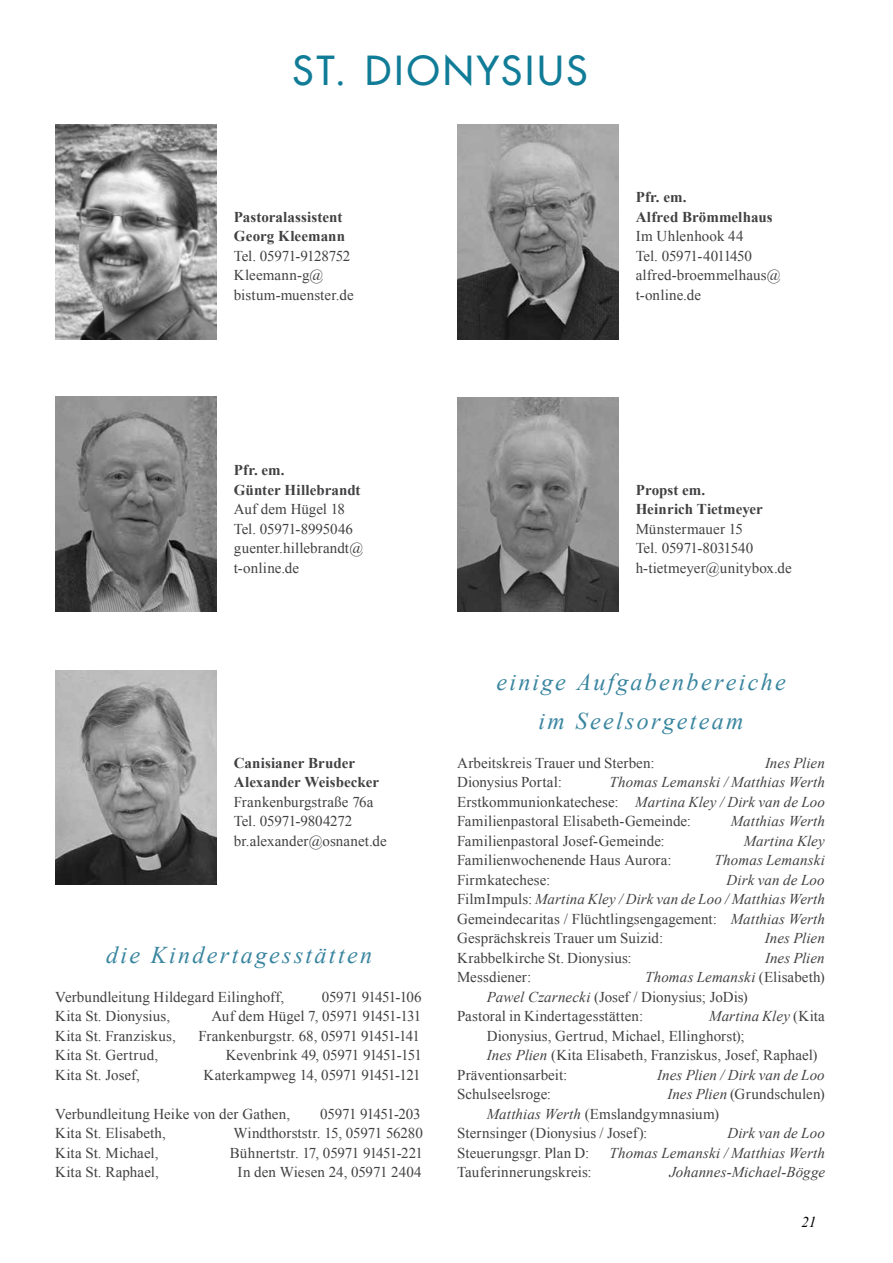
<style>
.page{position:relative;width:893px;height:1263px;background:#fff}
.page>*{position:absolute;margin:0;border:0;box-sizing:border-box;transform-origin:0 0}
.t1{font:500 39px "Futura Std";letter-spacing:.085em;color:#107c97}
.t2{font:italic 24px/39px "Times New Roman";letter-spacing:.095em;color:#39859f;text-align:center}
.t3{font:15px/19.5px "Times New Roman";letter-spacing:.005em;color:#414042}
.t4{font:italic 15px "Times New Roman";letter-spacing:.01em;color:#414042}
.t5{font:700 15px/19.5px "Times New Roman";letter-spacing:.005em;color:#414042}
.t6{font:15px "Times New Roman";letter-spacing:-.015em;color:#414042}
.t7{font:15px "Times New Roman";letter-spacing:-.035em;color:#414042}
.t8{font:15px "Times New Roman";letter-spacing:-.03em;color:#414042}
.t9{font:italic 15px "Times New Roman";color:#000}
.s1{font-style:italic}
.s2{font-style:normal}
</style>
<div class="page">
<img style="left:55px;top:125px;width:162px;height:214px">
<img style="left:55px;top:397px;width:162px;height:214px">
<img style="left:457px;top:125px;width:162px;height:214px">
<img style="left:55px;top:670px;width:162px;height:215px">
<img style="left:457px;top:397px;width:162px;height:215px">
<h1 class="t1" style="left:293px;top:46px;width:296px">ST. DIONYSIUS</h1>
<p class="t5" style="left:234px;top:206px;width:113px">Pastoralassistent<br>Georg Kleemann</p>
<p class="t3" style="left:234px;top:246px;width:121px">Tel. 05971-9128752<br>Kleemann-g@ bistum-muenster.de</p>
<p class="t5" style="left:636px;top:187px;width:138px">Pfr. em.<br>Alfred Brömmelhaus</p>
<p class="t3" style="left:636px;top:226px;width:146px">Im Uhlenhook 44<br>Tel. 05971-4011450 alfred-broemmelhaus@ t-online.de</p>
<p class="t5" style="left:234px;top:460px;width:128px">Pfr. em.<br>Günter Hillebrandt</p>
<p class="t3" style="left:234px;top:499px;width:131px">Auf dem Hügel 18<br>Tel. 05971-8995046 guenter.hillebrandt@ t-online.de</p>
<p class="t5" style="left:636px;top:479px;width:129px">Propst em.<br>Heinrich Tietmeyer</p>
<p class="t3" style="left:636px;top:519px;width:158px">Münstermauer 15<br>Tel. 05971-8031540 h-tietmeyer@unitybox.de</p>
<p class="t5" style="left:234px;top:752px;width:147px">Canisianer Bruder<br>Alexander Weisbecker</p>
<p class="t3" style="left:234px;top:792px;width:154px">Frankenburgstraße 76a<br>Tel. 05971-9804272 br.alexander@osnanet.de</p>
<h2 class="t2" style="left:106px;top:935px;width:268px">die Kindertagesstätten</h2>
<p class="t3" style="left:55px;top:987px;width:230px">Verbundleitung Hildegard Eilinghoff,</p>
<p class="t7" style="left:322px;top:987px;width:101px">05971 91451-106</p>
<p class="t3" style="left:55px;top:1006px;width:116px">Kita St. Dionysius,</p>
<p class="t6" style="left:211px;top:1006px;width:211px">Auf dem Hügel 7, 05971 91451-131</p>
<p class="t3" style="left:55px;top:1026px;width:122px">Kita St. Franziskus,</p>
<p class="t3" style="left:198px;top:1026px;width:223px">Frankenburgstr. 68, 05971 91451-141</p>
<p class="t3" style="left:55px;top:1045px;width:104px">Kita St. Gertrud,</p>
<p class="t3" style="left:226px;top:1045px;width:198px">Kevenbrink 49, 05971 91451-151</p>
<p class="t3" style="left:55px;top:1065px;width:86px">Kita St. Josef,</p>
<p class="t3" style="left:204px;top:1065px;width:219px">Katerkampweg 14, 05971 91451-121</p>
<p class="t3" style="left:55px;top:1104px;width:236px">Verbundleitung Heike von der Gathen,</p>
<p class="t8" style="left:320px;top:1104px;width:102px">05971 91451-203</p>
<p class="t3" style="left:55px;top:1123px;width:112px">Kita St. Elisabeth,</p>
<p class="t3" style="left:233px;top:1123px;width:191px">Windthorststr. 15, 05971 56280</p>
<p class="t3" style="left:55px;top:1143px;width:105px">Kita St. Michael,</p>
<p class="t3" style="left:230px;top:1143px;width:194px">Bühnertstr. 17, 05971 91451-221</p>
<p class="t3" style="left:55px;top:1162px;width:105px">Kita St. Raphael,</p>
<p class="t3" style="left:238px;top:1162px;width:185px">In den Wiesen 24, 05971 2404</p>
<h2 class="t2" style="left:496px;top:661px;width:291px">einige Aufgabenbereiche im Seelsorgeteam</h2>
<p class="t3" style="left:457px;top:753px;width:199px">Arbeitskreis Trauer und Sterben:</p>
<p class="t4" style="left:765px;top:752px;width:61px">Ines Plien</p>
<p class="t3" style="left:457px;top:772px;width:106px">Dionysius Portal:</p>
<p class="t3" style="left:457px;top:772px;width:369px;text-align:justify;text-indent:152px"><span class="s1">Thomas Lemanski / Matthias Werth </span>Erstkommunionkatechese: <span class="s1">Martina Kley / Dirk van de Loo </span>Familienpastoral Elisabeth-Gemeinde:</p>
<p class="t4" style="left:731px;top:811px;width:96px">Matthias Werth</p>
<p class="t3" style="left:457px;top:831px;width:209px">Familienpastoral Josef-Gemeinde:</p>
<p class="t4" style="left:744px;top:830px;width:83px">Martina Kley</p>
<p class="t3" style="left:457px;top:850px;width:216px">Familienwochenende Haus Aurora:</p>
<p class="t4" style="left:714px;top:850px;width:112px">Thomas Lemanski</p>
<p class="t3" style="left:457px;top:870px;width:95px">Firmkatechese:</p>
<p class="t3" style="left:457px;top:870px;width:369px;text-align:justify;text-indent:269px"><span class="s1">Dirk van de Loo </span>FilmImpuls: <span class="s1">Martina Kley / Dirk van de Loo / Matthias Werth </span>Gemeindecaritas / Flüchtlingsengagement: <span class="s1">Matthias Werth </span>Gesprächskreis Trauer um Suizid:</p>
<p class="t4" style="left:765px;top:928px;width:62px">Ines Plien</p>
<p class="t3" style="left:457px;top:948px;width:176px">Krabbelkirche St. Dionysius:</p>
<p class="t4" style="left:765px;top:947px;width:61px">Ines Plien</p>
<p class="t3" style="left:457px;top:967px;width:76px">Messdiener:</p>
<p class="t4" style="left:645px;top:967px;width:181px">Thomas Lemanski <span class="s2">(Elisabeth)</span></p>
<p class="t3" style="left:487px;top:987px;width:263px"><span class="s1">Pawel Czarnecki</span> (Josef / Dionysius; JoDis)</p>
<p class="t3" style="left:457px;top:1006px;width:188px">Pastoral in Kindertagesstätten:</p>
<p class="t4" style="left:709px;top:1006px;width:117px">Martina Kley <span class="s2">(Kita</span></p>
<p class="t3" style="left:487px;top:1026px;width:259px">Dionysius, Gertrud, Michael, Ellinghorst);</p>
<p class="t3" style="left:487px;top:1045px;width:332px"><span class="s1">Ines Plien</span> (Kita Elisabeth, Franziskus, Josef, Raphael)</p>
<p class="t3" style="left:457px;top:1065px;width:112px">Präventionsarbeit:</p>
<p class="t4" style="left:657px;top:1064px;width:169px">Ines Plien / Dirk van de Loo</p>
<p class="t3" style="left:457px;top:1084px;width:96px">Schulseelsroge:</p>
<p class="t3" style="left:667px;top:1084px;width:159px"><span class="s1">Ines Plien</span> (Grundschulen)</p>
<p class="t3" style="left:487px;top:1104px;width:234px"><span class="s1">Matthias Werth</span> (Emslandgymnasium)</p>
<p class="t3" style="left:457px;top:1123px;width:192px">Sternsinger (Dionysius / Josef):</p>
<p class="t4" style="left:727px;top:1123px;width:99px">Dirk van de Loo</p>
<p class="t3" style="left:457px;top:1143px;width:134px">Steuerungsgr. Plan D:</p>
<p class="t4" style="left:610px;top:1142px;width:217px">Thomas Lemanski / Matthias Werth</p>
<p class="t3" style="left:457px;top:1162px;width:136px">Tauferinnerungskreis:</p>
<p class="t4" style="left:669px;top:1162px;width:157px">Johannes-Michael-Bögge</p>
<p class="t9" style="left:801px;top:1211px;width:16px">21</p>
</div>
